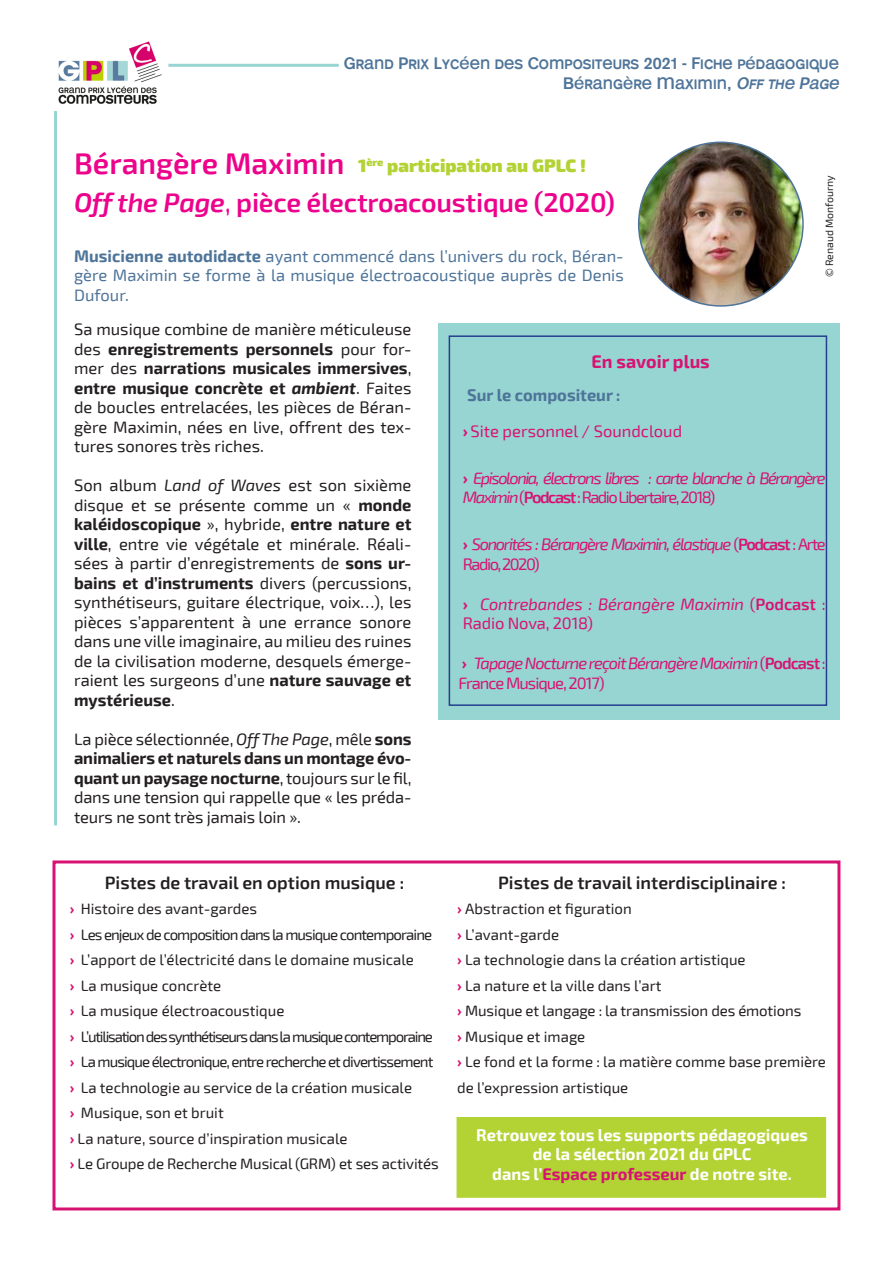
<style>
.page{position:relative;width:893px;height:1263px;background:#fff}
.page>*{position:absolute;margin:0;border:0;box-sizing:border-box;transform-origin:0 0}
.t1{font:600 30px "Exo 2";color:#ed028c}
.t2{font:600 27px "Exo 2";letter-spacing:-.01em;color:#ed028c}
.t3{font:600 18px "Exo 2";color:#231f20}
.t4{font:900 18px "Exo 2";color:#b3d234}
.t5{font:700 18px "Exo 2";color:#d81273}
.t6{font:16.5px/19.5px "Exo 2";color:#231f20;text-align:justify}
.t7{font:italic 16.5px/19.8px "Exo 2";letter-spacing:-.08em;color:#d81273}
.t8{font:16.5px/19.5px "Exo 2";color:#4e7499;text-align:justify}
.t9{font:700 16.5px/19.8px "Exo 2";color:#fff;text-align:center}
.t10{font:16.5px "Mono Alphabet";color:#4e7499}
.t11{font:italic 16.5px/19.8px "Exo 2";letter-spacing:-.01em;color:#d81273}
.t12{font:italic 16.5px "Exo 2";letter-spacing:-.06em;color:#d81273}
.t13{font:16.5px "Exo 2";color:#d81273}
.t14{font:16.5px "Exo 2";letter-spacing:-.06em;color:#d81273}
.t15{font:700 16.5px "Exo 2";color:#4e7499}
.t16{font:15px/25.5px "Exo 2";color:#231f20}
.t17{font:15px "Exo 2";letter-spacing:-.06em;color:#231f20}
.t18{font:15px "Exo 2";letter-spacing:-.08em;color:#231f20}
.t19{font:10.5px "Exo 2";color:#231f20}
.s1{font-style:italic}
.s2{font-weight:400}
.s3{font-weight:700}
.s4{font-weight:700;font-style:italic}
.s5{font-weight:700;color:#d81273}
.s6{font-weight:700;font-style:normal}
.s7{font-style:normal}
.s8{font-weight:600;font-style:normal}
.s9{color:#d81273}
</style>
<div class="page">
<div style="left:457px;top:1117px;width:369px;height:81px;background:#b3d234;border:2px solid #b3d234"></div>
<img style="left:639px;top:142px;width:164px;height:164px;border-radius:82px">
<div style="left:438px;top:324px;width:401px;height:396px;background:#96d5d2"></div>
<div style="left:449px;top:335px;width:378px;height:371px;border:2px solid #253f8e"></div>
<img style="left:58px;top:41px;width:104px;height:64px">
<hr style="left:168px;top:64px;width:171px;height:3px;background:#96d5d2">
<hr style="left:54px;top:111px;width:3px;height:714px;background:#96d5d2">
<div style="left:52px;top:860px;width:788px;height:350px;border:3px solid #d81273"></div>
<p class="t10" style="left:344px;top:54px;width:497px">Grand Prix Lycéen des Compositeurs 2021 - Fiche pédagogique</p>
<p class="t10" style="left:563px;top:74px;width:281px">Bérangère Maximin, <span class="s1">Off the Page</span></p>
<p class="t1" style="left:74px;top:146px;width:272px">Bérangère Maximin</p>
<p class="t2" style="left:74px;top:186px;width:542px"><span class="s1">Off the Page</span><span class="s2">,</span> pièce électroacoustique (2020)</p>
<p class="t8" style="left:74px;top:247px;width:551px"><span class="s3">Musicienne autodidacte</span> ayant commencé dans l’univers du rock, Béran&shy;gère Maximin se forme à la musique électroacoustique auprès de Denis Dufour.</p>
<p class="t4" style="left:358px;top:155px;width:230px">1<sup>ère</sup> participation au GPLC !</p>
<p class="t19" style="left:823px;top:277px;width:104px;rotate:-90deg">© Renaud Monfourny</p>
<p class="t6" style="left:74px;top:320px;width:339px">Sa musique combine de manière méticuleuse des <span class="s3">enregistrements personnels</span> pour for&shy;mer des <span class="s3">narrations musicales immersives</span>, <span class="s3">entre musique concrète et</span> <span class="s4">ambient</span>. Faites de boucles entrelacées, les pièces de Béran&shy;gère Maximin, nées en live, offrent des tex&shy;tures sonores très riches.</p>
<p class="t6" style="left:74px;top:476px;width:339px">Son album <span class="s1">Land of Waves</span> est son sixième disque et se présente comme un « <span class="s3">monde kaléidoscopique</span> », hybride, <span class="s3">entre nature et ville</span>, entre vie végétale et minérale. Réali&shy;sées à partir d’enregistrements de <span class="s3">sons ur&shy;bains et d’instruments</span> divers (percussions, synthétiseurs, guitare électrique, voix…), les pièces s’apparentent à une errance sonore dans une ville imaginaire, au milieu des ruines de la civilisation moderne, desquels émerge&shy;raient les surgeons d’une <span class="s3">nature sauvage et mystérieuse</span>.</p>
<p class="t6" style="left:74px;top:730px;width:339px">La pièce sélectionnée, <span class="s1">Off The Page</span>, mêle <span class="s3">sons animaliers et naturels dans un montage évo&shy;quant un paysage nocturne</span>, toujours sur le fil, dans une tension qui rappelle que « les préda&shy;teurs ne sont très jamais loin ».</p>
<p class="t3" style="left:105px;top:872px;width:301px">Pistes de travail en option musique :</p>
<p class="t16" style="left:70px;top:896px;width:189px"><span class="s5">›</span> Histoire des avant-gardes</p>
<p class="t17" style="left:70px;top:925px;width:364px"><span class="s5">›</span> Les enjeux de composition dans la musique contemporaine</p>
<p class="t16" style="left:70px;top:947px;width:346px"><span class="s5">›</span> L’apport de l’électricité dans le domaine musicale</p>
<p class="t16" style="left:70px;top:973px;width:153px"><span class="s5">›</span> La musique concrète</p>
<p class="t16" style="left:70px;top:998px;width:216px"><span class="s5">›</span> La musique électroacoustique</p>
<p class="t18" style="left:70px;top:1027px;width:365px"><span class="s5">›</span> L’utilisation des synthétiseurs dans la musique contemporaine</p>
<p class="t17" style="left:70px;top:1053px;width:365px"><span class="s5">›</span> La musique électronique, entre recherche et divertissement</p>
<p class="t16" style="left:70px;top:1075px;width:344px"><span class="s5">›</span> La technologie au service de la création musicale</p>
<p class="t16" style="left:70px;top:1100px;width:156px"><span class="s5">›</span> Musique, son et bruit</p>
<p class="t16" style="left:70px;top:1126px;width:279px"><span class="s5">›</span> La nature, source d’inspiration musicale</p>
<p class="t16" style="left:70px;top:1151px;width:370px"><span class="s5">›</span> Le Groupe de Recherche Musical (GRM) et ses activités</p>
<p class="t5" style="left:592px;top:350px;width:120px">En savoir plus</p>
<p class="t15" style="left:467px;top:385px;width:155px">Sur le compositeur :</p>
<p class="t13" style="left:463px;top:421px;width:221px"><span class="s3">›</span> Site personnel / Soundcloud</p>
<p class="t7" style="left:463px;top:468px;width:364px"><span class="s6">›</span> Episolonia, électrons libres : carte blanche à Bérangère<br>Maximin <span class="s7">(</span><span class="s8">Podcast</span> <span class="s7">:Radio Libertaire,2018)</span></p>
<p class="t7" style="left:463px;top:535px;width:364px"><span class="s6">›</span> Sonorités : Bérangère Maximin, élastique <span class="s7">(</span><span class="s8">Podcast</span> <span class="s7">: Arte<br>Radio,2020)</span></p>
<p class="t11" style="left:463px;top:594px;width:364px"><span class="s6">›</span> Contrebandes : Bérangère Maximin <span class="s7">(</span><span class="s8">Podcast</span> <span class="s7">:<br>Radio Nova, 2018)</span></p>
<p class="t12" style="left:462px;top:654px;width:365px"><span class="s6">›</span> Tapage Nocturne reçoit Bérangère Maximin<span class="s7">(</span><span class="s8">Podcast</span> <span class="s7">:</span></p>
<p class="t14" style="left:459px;top:673px;width:148px">France Musique, 2017)</p>
<p class="t3" style="left:498px;top:872px;width:289px">Pistes de travail interdisciplinaire :</p>
<p class="t16" style="left:457px;top:896px;width:176px"><span class="s5">›</span> Abstraction et figuration</p>
<p class="t16" style="left:457px;top:922px;width:103px"><span class="s5">›</span> L’avant-garde</p>
<p class="t16" style="left:457px;top:947px;width:290px"><span class="s5">›</span> La technologie dans la création artistique</p>
<p class="t16" style="left:457px;top:973px;width:206px"><span class="s5">›</span> La nature et la ville dans l’art</p>
<p class="t16" style="left:457px;top:998px;width:345px"><span class="s5">›</span> Musique et langage : la transmission des émotions</p>
<p class="t16" style="left:457px;top:1024px;width:130px"><span class="s5">›</span> Musique et image</p>
<p class="t16" style="left:457px;top:1049px;width:370px"><span class="s5">›</span> Le fond et la forme : la matière comme base première de l’expression artistique</p>
<p class="t9" style="left:476px;top:1125px;width:333px">Retrouvez tous les supports pédagogiques de la sélection 2021 du GPLC</p>
<p class="t9" style="left:492px;top:1165px;width:301px">dans l’<span class="s9">Espace professeur</span> de notre site.</p>
</div>
